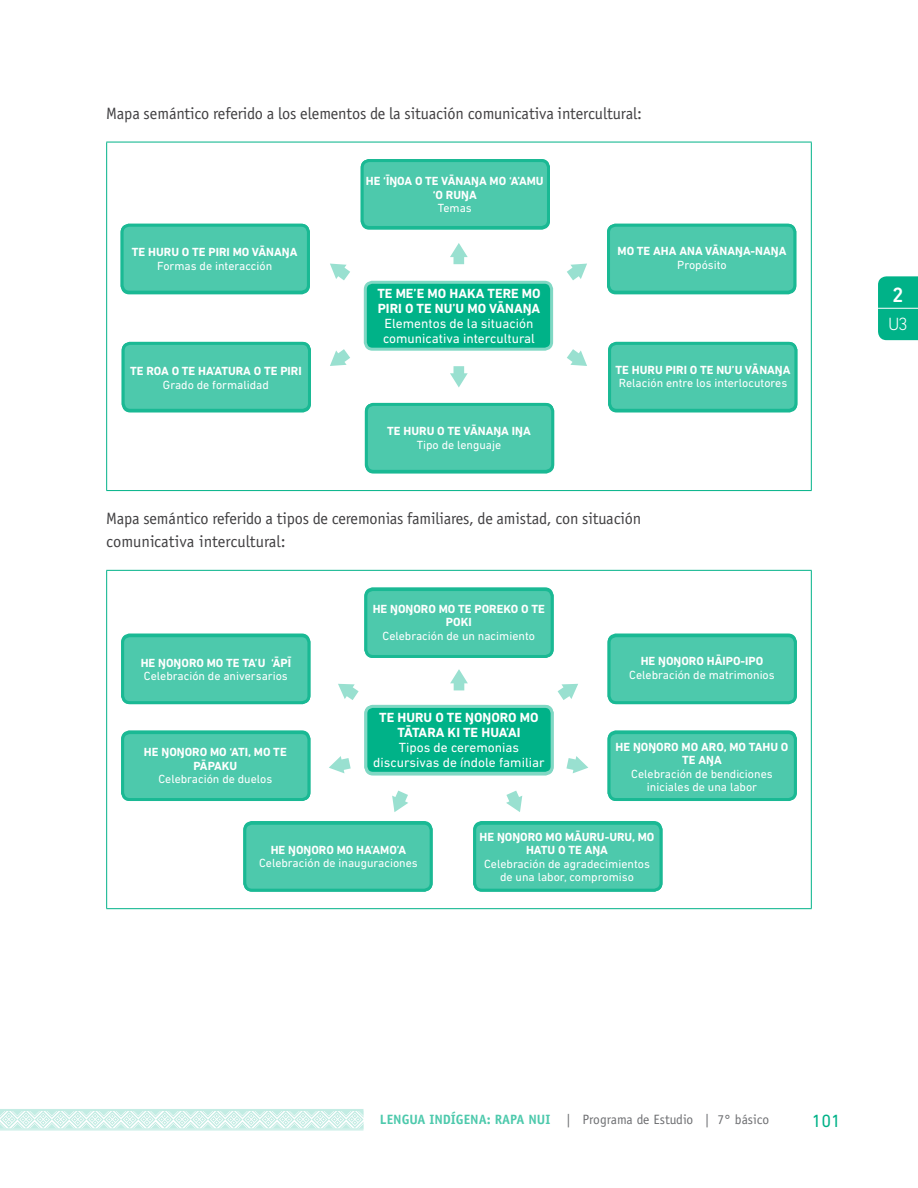
<style>
.page{position:relative;width:918px;height:1188px;background:#fff}
.page>*{position:absolute;margin:0;border:0;box-sizing:border-box;transform-origin:0 0}
.t1{font:500 21px "DIN Next LT Pro";color:#fff}
.t2{font:18px "DIN Next LT Pro";color:#00b288}
.t3{font:300 18px "DIN Next LT Pro";color:#fff}
.t4{font:16.5px/22.5px "Officina Sans";letter-spacing:-.005em;color:#414042}
.t5{font:13.5px/15px "DIN Next LT Pro";color:#fff}
.t6{font:700 13.5px/15px "DIN Next LT Pro";color:#fff;text-align:right}
.t7{font:13.5px "Officina Sans";color:#6d6e71}
.t8{font:12px/13.5px "DIN Next LT Pro";color:#fff;text-align:center}
.t9{font:700 12px/13.5px "DIN Next LT Pro";color:#fff}
.s1{font-weight:700;color:#4dc9ac}
</style>
<div class="page">
<div style="left:878px;top:276px;width:40px;height:64px;background:#00b288"></div>
<hr style="left:878px;top:308px;width:40px;height:1px;background:#fff">
<svg style="left:0;top:1111px;width:363px;height:18px"></svg>
<hr style="left:0;top:1110px;width:363px;height:1px;background:#c2ece3">
<hr style="left:0;top:1129px;width:363px;height:1px;background:#c2ece3">
<hr style="left:0;top:1109px;width:363px;height:1px;background:#c2ece3">
<hr style="left:0;top:1130px;width:363px;height:1px;background:#c2ece3">
<hr style="left:106px;top:142px;width:706px;height:1px;background:#00b288">
<hr style="left:106px;top:142px;width:1px;height:348px;background:#00b288">
<hr style="left:811px;top:142px;width:1px;height:348px;background:#00b288">
<hr style="left:106px;top:490px;width:706px;height:1px;background:#00b288">
<div style="left:365px;top:282px;width:187px;height:67px;background:#00b288;border-radius:7px"></div>
<div style="left:364px;top:281px;width:189px;height:70px;border:3px solid #80d8c4;border-radius:7px"></div>
<div style="left:122px;top:225px;width:186px;height:67px;background:#4dc9ac;border-radius:7px"></div>
<div style="left:121px;top:224px;width:189px;height:70px;border:3px solid #1ab994;border-radius:7px"></div>
<div style="left:609px;top:225px;width:186px;height:67px;background:#4dc9ac;border-radius:7px"></div>
<div style="left:607px;top:224px;width:189px;height:70px;border:3px solid #1ab994;border-radius:7px"></div>
<div style="left:123px;top:343px;width:186px;height:67px;background:#4dc9ac;border-radius:7px"></div>
<div style="left:122px;top:342px;width:189px;height:70px;border:3px solid #1ab994;border-radius:7px"></div>
<div style="left:610px;top:343px;width:186px;height:67px;background:#4dc9ac;border-radius:7px"></div>
<div style="left:608px;top:342px;width:189px;height:70px;border:3px solid #1ab994;border-radius:7px"></div>
<div style="left:362px;top:161px;width:186px;height:66px;background:#4dc9ac;border-radius:7px"></div>
<div style="left:361px;top:159px;width:189px;height:70px;border:3px solid #1ab994;border-radius:7px"></div>
<div style="left:366px;top:404px;width:187px;height:67px;background:#4dc9ac;border-radius:7px"></div>
<div style="left:365px;top:403px;width:189px;height:70px;border:3px solid #1ab994;border-radius:7px"></div>
<svg style="left:450px;top:366px;width:18px;height:21px"></svg>
<svg style="left:450px;top:243px;width:18px;height:21px"></svg>
<svg style="left:330px;top:264px;width:20px;height:16px"></svg>
<svg style="left:330px;top:349px;width:20px;height:17px"></svg>
<svg style="left:567px;top:264px;width:20px;height:16px"></svg>
<svg style="left:567px;top:349px;width:20px;height:17px"></svg>
<hr style="left:106px;top:570px;width:706px;height:1px;background:#00b288">
<hr style="left:106px;top:571px;width:1px;height:337px;background:#00b288">
<hr style="left:811px;top:571px;width:1px;height:337px;background:#00b288">
<hr style="left:106px;top:908px;width:706px;height:1px;background:#00b288">
<div style="left:366px;top:706px;width:186px;height:67px;background:#00b288;border-radius:7px"></div>
<div style="left:364px;top:705px;width:190px;height:70px;border:3px solid #80d8c4;border-radius:7px"></div>
<div style="left:123px;top:733px;width:186px;height:67px;background:#4dc9ac;border-radius:7px"></div>
<div style="left:121px;top:731px;width:189px;height:70px;border:3px solid #1ab994;border-radius:7px"></div>
<div style="left:609px;top:733px;width:186px;height:67px;background:#4dc9ac;border-radius:7px"></div>
<div style="left:608px;top:731px;width:189px;height:70px;border:3px solid #1ab994;border-radius:7px"></div>
<div style="left:366px;top:590px;width:186px;height:66px;background:#4dc9ac;border-radius:7px"></div>
<div style="left:364px;top:588px;width:190px;height:70px;border:3px solid #1ab994;border-radius:7px"></div>
<div style="left:123px;top:636px;width:186px;height:67px;background:#4dc9ac;border-radius:7px"></div>
<div style="left:121px;top:634px;width:189px;height:70px;border:3px solid #1ab994;border-radius:7px"></div>
<div style="left:609px;top:636px;width:186px;height:67px;background:#4dc9ac;border-radius:7px"></div>
<div style="left:608px;top:634px;width:189px;height:70px;border:3px solid #1ab994;border-radius:7px"></div>
<div style="left:475px;top:823px;width:186px;height:67px;background:#4dc9ac;border-radius:7px"></div>
<div style="left:473px;top:822px;width:189px;height:70px;border:3px solid #1ab994;border-radius:7px"></div>
<div style="left:245px;top:823px;width:186px;height:67px;background:#4dc9ac;border-radius:7px"></div>
<div style="left:243px;top:822px;width:190px;height:70px;border:3px solid #1ab994;border-radius:7px"></div>
<svg style="left:450px;top:669px;width:18px;height:21px"></svg>
<svg style="left:566px;top:756px;width:22px;height:17px"></svg>
<svg style="left:558px;top:684px;width:20px;height:16px"></svg>
<svg style="left:338px;top:684px;width:21px;height:16px"></svg>
<svg style="left:329px;top:756px;width:22px;height:17px"></svg>
<svg style="left:506px;top:791px;width:16px;height:21px"></svg>
<svg style="left:392px;top:791px;width:16px;height:21px"></svg>
<h3 class="t4" style="left:106px;top:102px;width:537px">Mapa semántico referido a los elementos de la situación comunicativa intercultural:</h3>
<p class="t9" style="left:132px;top:245px;width:25px">TE HURU</p>
<p class="t9" style="left:182px;top:245px;width:116px">O TE PIRI MO VĀNAŊA</p>
<p class="t8" style="left:157px;top:259px;width:117px">Formas de interacción</p>
<p class="t9" style="left:130px;top:365px;width:25px">TE ROA</p>
<p class="t9" style="left:172px;top:365px;width:51px">OTE HA’ATURA</p>
<p class="t9" style="left:254px;top:365px;width:39px">O TE PIRI</p>
<p class="t8" style="left:163px;top:378px;width:108px">Grado de formalidad</p>
<p class="t9" style="left:366px;top:174px;width:178px;text-align:center">HE ‘ĪŊOA O TE VĀNAŊA MO ‘A’AMU ‘O RUŊA</p>
<p class="t8" style="left:438px;top:201px;width:36px">Temas</p>
<p class="t6" style="left:377px;top:286px;width:119px">TE ME’E MO HAKA TERE</p>
<p class="t6" style="left:378px;top:286px;width:163px">MO<br>PIRI O TE NU’U MO VĀNAŊA</p>
<p class="t5" style="left:383px;top:316px;width:153px">Elementos de la situación comunicativa intercultural</p>
<p class="t9" style="left:387px;top:424px;width:25px">TE HURU</p>
<p class="t9" style="left:437px;top:424px;width:94px">O TE VĀNAŊA IŊA</p>
<p class="t8" style="left:417px;top:438px;width:86px">Tipo de lenguaje</p>
<p class="t9" style="left:618px;top:244px;width:45px">MOTEAHA</p>
<p class="t9" style="left:679px;top:244px;width:9px">ANA</p>
<p class="t9" style="left:705px;top:244px;width:81px">VĀNAŊA-NAŊA</p>
<p class="t8" style="left:677px;top:258px;width:51px">Propósito</p>
<p class="t9" style="left:616px;top:363px;width:25px">TE HURU</p>
<p class="t9" style="left:666px;top:363px;width:125px">PIRI O TE NU’U VĀNAŊA</p>
<p class="t8" style="left:619px;top:376px;width:170px">Relación entre los interlocutores</p>
<h3 class="t4" style="left:106px;top:508px;width:537px">Mapa semántico referido a tipos de ceremonias familiares, de amistad, con situación comunicativa intercultural:</h3>
<p class="t9" style="left:141px;top:656px;width:49px">HE ŊOŊORO</p>
<p class="t9" style="left:207px;top:656px;width:86px">MO TE TA’U ‘ĀPĪ</p>
<p class="t8" style="left:144px;top:669px;width:145px">Celebración de aniversarios</p>
<p class="t9" style="left:144px;top:746px;width:49px">HE ŊOŊORO</p>
<p class="t9" style="left:194px;top:746px;width:88px;text-indent:17px">MO ‘ATI, MO TE<br>PĀPAKU</p>
<p class="t8" style="left:158px;top:772px;width:115px">Celebración de duelos</p>
<p class="t9" style="left:373px;top:602px;width:49px">HE ŊOŊORO</p>
<p class="t9" style="left:446px;top:602px;width:93px;text-indent:-7px">MOTE POREKOOTE<br>POKI</p>
<p class="t8" style="left:383px;top:629px;width:154px">Celebración de un nacimiento</p>
<p class="t9" style="left:641px;top:655px;width:49px">HE ŊOŊORO</p>
<p class="t9" style="left:707px;top:655px;width:57px">HĀIPO-IPO</p>
<p class="t8" style="left:629px;top:668px;width:147px">Celebración de matrimonios</p>
<p class="t6" style="left:379px;top:710px;width:28px">TE HURU</p>
<p class="t6" style="left:435px;top:710px;width:66px">O TE ŊOŊORO</p>
<p class="t6" style="left:520px;top:710px;width:19px">MO</p>
<p class="t6" style="left:398px;top:725px;width:24px">TĀTARA</p>
<p class="t6" style="left:448px;top:725px;width:68px">KITE HUA’AI</p>
<p class="t5" style="left:373px;top:740px;width:173px;text-align:center">Tipos de ceremonias discursivas de índole familiar</p>
<p class="t9" style="left:616px;top:740px;width:49px">HE ŊOŊORO</p>
<p class="t9" style="left:682px;top:740px;width:28px">MO ARO</p>
<p class="t9" style="left:724px;top:740px;width:34px">, MO TAHU</p>
<p class="t9" style="left:781px;top:740px;width:8px">O</p>
<p class="t9" style="left:682px;top:753px;width:40px">TE AŊA</p>
<p class="t8" style="left:631px;top:767px;width:143px">Celebración de bendiciones iniciales de una labor</p>
<p class="t9" style="left:271px;top:843px;width:49px">HE ŊOŊORO</p>
<p class="t9" style="left:337px;top:843px;width:70px">MO HA’AMO’A</p>
<p class="t8" style="left:259px;top:856px;width:160px">Celebración de inauguraciones</p>
<p class="t9" style="left:480px;top:830px;width:49px">HE ŊOŊORO</p>
<p class="t9" style="left:546px;top:830px;width:45px">MO MĀURU</p>
<p class="t9" style="left:605px;top:830px;width:13px">-URU</p>
<p class="t9" style="left:632px;top:830px;width:23px">, MO</p>
<p class="t9" style="left:526px;top:843px;width:8px">HATU</p>
<p class="t9" style="left:558px;top:843px;width:50px">OTE AŊA</p>
<p class="t8" style="left:484px;top:857px;width:167px">Celebración de agradecimientos de una labor, compromiso</p>
<h1 class="t1" style="left:892px;top:282px;width:13px">2</h1>
<h2 class="t3" style="left:888px;top:314px;width:21px">U3</h2>
<p class="t7" style="left:380px;top:1112px;width:391px"><span class="s1">lENGUA INDÍGENA: RAPA NUI</span> | Programa de Estudio | 7° básico</p>
<h2 class="t2" style="left:812px;top:1110px;width:31px">101</h2>
</div>
